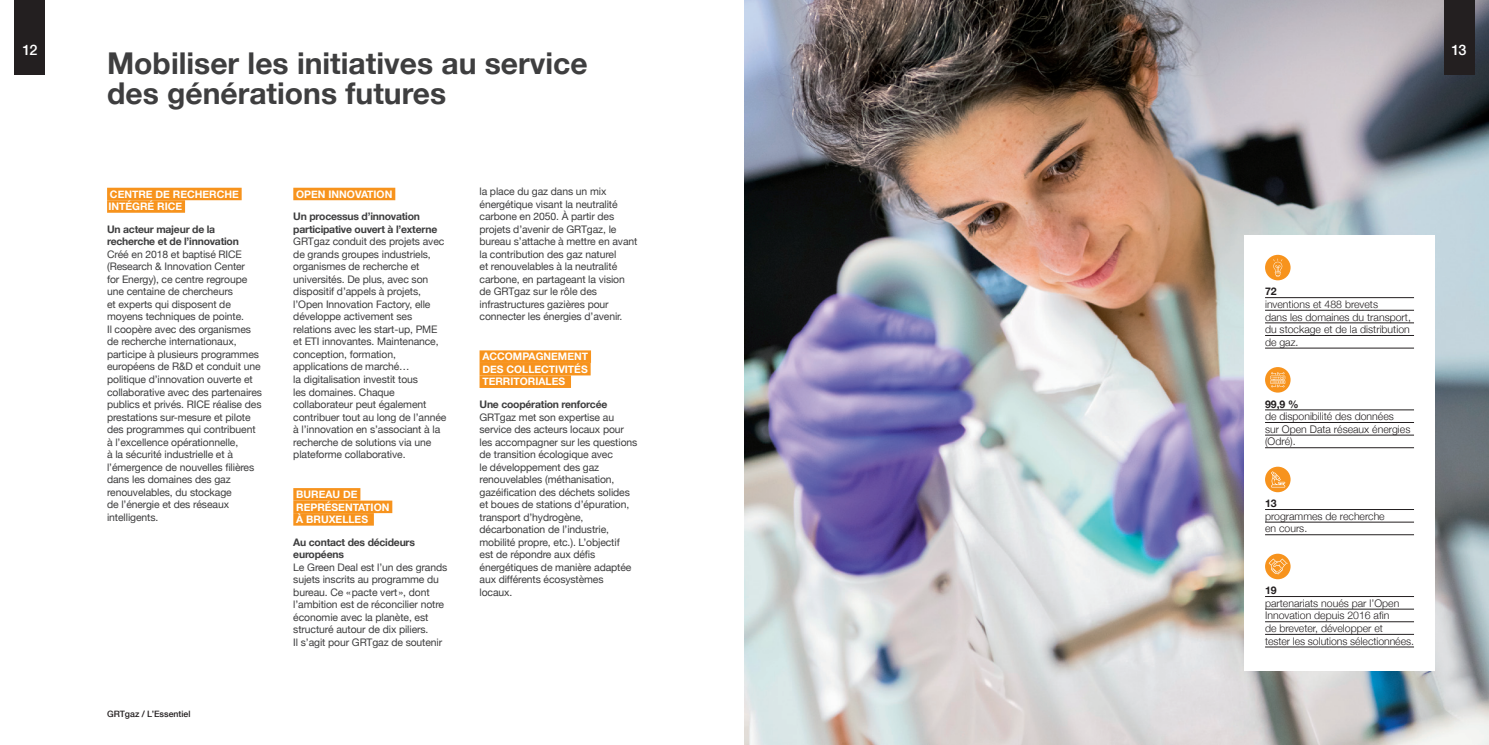
<style>
.page{position:relative;width:1489px;height:745px;background:#fff}
.page>*{position:absolute;margin:0;border:0;box-sizing:border-box;transform-origin:0 0}
.t1{font:700 30px/30px "Helvetica Neue";color:#3e3e3f}
.t2{font:500 14.38px "Helvetica Neue";color:#fff}
.t3{font:300 10.5px/12.6px "Helvetica Neue";color:#231f20}
.t4{font:700 10.5px "Helvetica Neue";color:#231f20}
.t5{font:10.38px/12.5px "Helvetica Neue";letter-spacing:-.01em;color:#3e3e3f}
.t6{font:700 10.38px/12.5px "Helvetica Neue";letter-spacing:-.02em;color:#3e3e3f}
.t7{font:700 10.38px/12.5px "Helvetica Neue";color:#fff}
.t8{font:500 8.75px "Helvetica Neue";color:#231f20}
</style>
<div class="page">
<img style="left:744px;top:0;width:744px;height:744px">
<div style="left:1243px;top:235px;width:191px;height:435px;background:#fff"></div>
<hr style="left:1264px;top:297px;width:149px;height:1px;background:#231f20">
<hr style="left:1264px;top:310px;width:149px;height:1px;background:#231f20">
<hr style="left:1264px;top:322px;width:149px;height:1px;background:#231f20">
<hr style="left:1264px;top:335px;width:149px;height:1px;background:#231f20">
<hr style="left:1264px;top:347px;width:149px;height:1px;background:#231f20">
<hr style="left:1264px;top:409px;width:149px;height:1px;background:#231f20">
<hr style="left:1264px;top:422px;width:149px;height:1px;background:#231f20">
<hr style="left:1264px;top:434px;width:149px;height:1px;background:#231f20">
<hr style="left:1264px;top:447px;width:149px;height:1px;background:#231f20">
<hr style="left:1264px;top:509px;width:149px;height:1px;background:#231f20">
<hr style="left:1264px;top:521px;width:149px;height:1px;background:#231f20">
<hr style="left:1264px;top:534px;width:149px;height:1px;background:#231f20">
<hr style="left:1264px;top:596px;width:149px;height:1px;background:#231f20">
<hr style="left:1264px;top:608px;width:149px;height:1px;background:#231f20">
<hr style="left:1264px;top:621px;width:149px;height:1px;background:#231f20">
<hr style="left:1264px;top:633px;width:149px;height:1px;background:#231f20">
<hr style="left:1264px;top:646px;width:149px;height:1px;background:#231f20">
<div style="left:1264px;top:255px;width:26px;height:25px;background:#f7931d;border-radius:50%"></div>
<svg style="left:1264px;top:367px;width:26px;height:25px"></svg>
<svg style="left:1264px;top:466px;width:26px;height:26px"></svg>
<svg style="left:1264px;top:553px;width:26px;height:26px"></svg>
<svg style="left:1273px;top:258px;width:9px;height:18px"></svg>
<svg style="left:1270px;top:372px;width:15px;height:15px"></svg>
<svg style="left:1270px;top:471px;width:15px;height:16px"></svg>
<svg style="left:1268px;top:558px;width:19px;height:16px"></svg>
<div style="left:15px;top:0;width:30px;height:75px;background:#231f20"></div>
<div style="left:1443px;top:0;width:30px;height:75px;background:#231f20"></div>
<div style="left:107px;top:188px;width:135px;height:12px;background:#f7931d"></div>
<div style="left:107px;top:200px;width:78px;height:13px;background:#f7931d"></div>
<div style="left:293px;top:188px;width:102px;height:12px;background:#f7931d"></div>
<div style="left:293px;top:488px;width:67px;height:12px;background:#f7931d"></div>
<div style="left:293px;top:500px;width:99px;height:13px;background:#f7931d"></div>
<div style="left:293px;top:513px;width:81px;height:12px;background:#f7931d"></div>
<div style="left:479px;top:350px;width:112px;height:13px;background:#f7931d"></div>
<div style="left:479px;top:363px;width:111px;height:12px;background:#f7931d"></div>
<div style="left:479px;top:375px;width:92px;height:13px;background:#f7931d"></div>
<h2 class="t2" style="left:22px;top:41px;width:16px">12</h2>
<h1 class="t1" style="left:107px;top:48px;width:482px">Mobiliser les initiatives au service des générations futures</h1>
<p class="t7" style="left:108px;top:187px;width:132px">Centre de recherche intégré RICE</p>
<p class="t6" style="left:107px;top:222px;width:133px">Un acteur majeur de la recherche et de l’innovation</p>
<p class="t5" style="left:107px;top:247px;width:156px">Créé en 2018 et baptisé RICE (Research &amp; Innovation Center<br>for Energy), ce centre regroupe une centaine de chercheurs<br>et experts qui disposent de moyens techniques de pointe.<br>Il coopère avec des organismes de recherche internationaux, participe à plusieurs programmes européens de R&amp;D et conduit une politique d’innovation ouverte et collaborative avec des partenaires publics et privés. RICE réalise des prestations sur-mesure et pilote des programmes qui contribuent à l’excellence opérationnelle,<br>à la sécurité industrielle et à l’émergence de nouvelles filières dans les domaines des gaz renouvelables, du stockage<br>de l’énergie et des réseaux intelligents.</p>
<p class="t8" style="left:107px;top:708px;width:85px">GRTgaz / L’Essentiel</p>
<p class="t7" style="left:296px;top:187px;width:98px">Open Innovation</p>
<p class="t6" style="left:293px;top:210px;width:145px">Un processus d’innovation participative ouvert à l’externe</p>
<p class="t5" style="left:293px;top:235px;width:155px">GRTgaz conduit des projets avec de grands groupes industriels, organismes de recherche et universités. De plus, avec son dispositif d’appels à projets, l’Open Innovation Factory, elle développe activement ses relations avec les start-up, PME et ETI innovantes. Maintenance, conception, formation, applications de marché…<br>la digitalisation investit tous<br>les domaines. Chaque collaborateur peut également contribuer tout au long de l’année à l’innovation en s’associant à la recherche de solutions via une plateforme collaborative.</p>
<p class="t7" style="left:296px;top:487px;width:16px">BURE</p>
<p class="t7" style="left:325px;top:487px;width:26px">AU DE</p>
<p class="t7" style="left:296px;top:500px;width:8px">REPRÉSENT</p>
<p class="t7" style="left:358px;top:500px;width:14px">ATION</p>
<p class="t7" style="left:296px;top:512px;width:25px">À BRUXELLES</p>
<p class="t6" style="left:293px;top:535px;width:123px">Au contact des décideurs européens</p>
<p class="t5" style="left:293px;top:560px;width:155px">Le Green Deal est l’un des grands sujets inscrits au programme du bureau. Ce «pacte vert», dont l’ambition est de réconcilier notre économie avec la planète, est structuré autour de dix piliers.<br>Il s’agit pour GRTgaz de soutenir</p>
<p class="t5" style="left:479px;top:185px;width:159px">la place du gaz dans un mix énergétique visant la neutralité carbone en 2050. À partir des projets d’avenir de GRTgaz, le bureau s’attache à mettre en avant la contribution des gaz naturel<br>et renouvelables à la neutralité carbone, en partageant la vision de GRTgaz sur le rôle des infrastructures gazières pour connecter les énergies d’avenir.</p>
<p class="t7" style="left:482px;top:350px;width:107px;text-align:justify">Accompagnement des collectivités territoriales</p>
<p class="t6" style="left:479px;top:397px;width:129px">Une coopération renforcée</p>
<p class="t5" style="left:479px;top:410px;width:159px">GRTgaz met son expertise au service des acteurs locaux pour les accompagner sur les questions de transition écologique avec<br>le développement des gaz renouvelables (méthanisation, gazéification des déchets solides et boues de stations d’épuration, transport d’hydrogène, décarbonation de l’industrie, mobilité propre, etc.). L’objectif<br>est de répondre aux défis énergétiques de manière adaptée aux différents écosystèmes locaux.</p>
<h2 class="t2" style="left:1451px;top:41px;width:16px">13</h2>
<p class="t4" style="left:1264px;top:285px;width:13px">72</p>
<p class="t3" style="left:1264px;top:297px;width:147px">inventions et 488 brevets<br>dans les domaines du transport, du stockage et de la distribution de gaz.</p>
<p class="t4" style="left:1264px;top:397px;width:35px">99,9 %</p>
<p class="t3" style="left:1264px;top:409px;width:147px">de disponibilité des données sur Open Data réseaux énergies (Odré).</p>
<p class="t4" style="left:1264px;top:496px;width:13px">13</p>
<p class="t3" style="left:1264px;top:509px;width:121px">programmes de recherche en cours.</p>
<p class="t4" style="left:1264px;top:583px;width:13px">19</p>
<p class="t3" style="left:1264px;top:596px;width:150px">partenariats noués par l’Open<br>Innovation depuis 2016 afin<br>de breveter, développer et<br>tester les solutions sélectionnées.</p>
</div>
